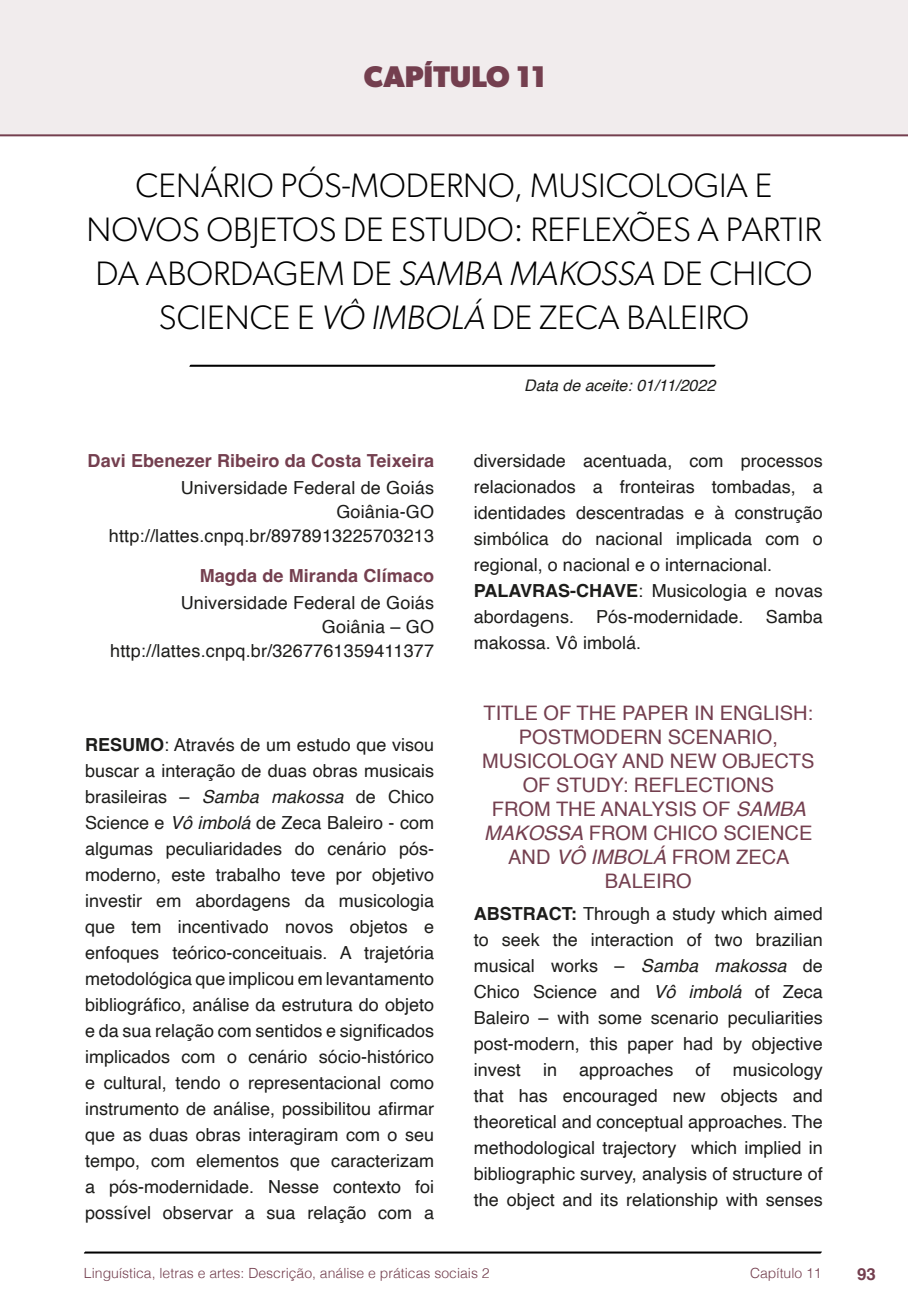
<style>
.page{position:relative;width:908px;height:1304px;background:#fff}
.page>*{position:absolute;margin:0;border:0;box-sizing:border-box;transform-origin:0 0}
.t1{font:300 34px/44px "Gibson";color:#000;text-align:center}
.t2{font:700 30px "Gibson";color:#743f4f}
.t3{font:20px/24px "Helvetica";color:#743f4f;text-align:center}
.t4{font:18px/26px "Helvetica";color:#1d1d1b;text-align:right}
.t5{font:700 18px "Helvetica";letter-spacing:.005em;color:#743f4f}
.t6{font:700 16.8px "Helvetica";color:#743f4f}
.t7{font:italic 16px "Helvetica";color:#1d1d1b}
.t8{font:300 14px "Helvetica";color:#743f4f}
.s1{font-style:italic}
.s2{font-weight:700}
</style>
<div class="page">
<svg style="left:84px;top:1251px;width:737px;height:3px;background:#515151"></svg>
<div style="left:0;top:0;width:907px;height:136px;background:#f1eced"></div>
<div style="left:44px;top:72px;width:68px;height:61px;background:#f1eced"></div>
<svg style="left:189px;top:364px;width:526px;height:3px;background:#4f4f4f"></svg>
<h2 class="t2" style="left:364px;top:58px;width:183px">CAPÍTULO 11</h2>
<h1 class="t1" style="left:87px;top:163px;width:736px">CENÁRIO PÓS-MODERNO, MUSICOLOGIA E NOVOS OBJETOS DE ESTUDO: REFLEXÕES A PARTIR DA ABORDAGEM DE <span class="s1">SAMBA MAKOSSA</span> DE CHICO SCIENCE E <span class="s1">VÔ IMBOLÁ</span> DE ZECA BALEIRO</h1>
<p class="t5" style="left:87px;top:450px;width:348px">Davi Ebenezer Ribeiro da Costa Teixeira</p>
<p class="t4" style="left:109px;top:477px;width:326px;line-height:24px">Universidade Federal de Goiás<br>Goiânia-GO http://lattes.cnpq.br/8978913225703213</p>
<p class="t5" style="left:200px;top:564px;width:236px">Magda de Miranda Clímaco</p>
<p class="t4" style="left:110px;top:591px;width:325px;line-height:24px">Universidade Federal de Goiás<br>Goiânia – GO http://lattes.cnpq.br/3267761359411377</p>
<p class="t4" style="left:85px;top:732px;width:350px;text-align:justify"><span class="s2">RESUMO</span>: Através de um estudo que visou buscar a interação de duas obras musicais brasileiras – <span class="s1">Samba makossa</span> de Chico Science e <span class="s1">Vô imbolá</span> de Zeca Baleiro - com algumas peculiaridades do cenário pós&shy;moderno, este trabalho teve por objetivo investir em abordagens da musicologia que tem incentivado novos objetos e enfoques teórico-conceituais. A trajetória metodológica que implicou em levantamento bibliográfico, análise da estrutura do objeto e da sua relação com sentidos e significados implicados com o cenário sócio-histórico e cultural, tendo o representacional como instrumento de análise, possibilitou afirmar que as duas obras interagiram com o seu tempo, com elementos que caracterizam a pós-modernidade. Nesse contexto foi possível observar a sua relação com a</p>
<p class="t7" style="left:524px;top:373px;width:192px">Data de aceite: 01/11/2022</p>
<p class="t4" style="left:473px;top:448px;width:350px;text-align:left">diversidade acentuada, com processos relacionados a fronteiras tombadas, a identidades descentradas e à construção simbólica do nacional implicada com o regional, o nacional e o internacional.<br><span class="s2">PALAVRAS-CHAVE</span>: Musicologia e novas abordagens. Pós-modernidade. Samba makossa. Vô imbolá.</p>
<p class="t3" style="left:482px;top:702px;width:333px">TITLE OF THE PAPER IN ENGLISH:<br>POSTMODERN SCENARIO,<br>MUSICOLOGY AND NEW OBJECTS<br>OF STUDY: REFLECTIONS<br>FROM THE ANALYSIS OF <span class="s1">SAMBA<br>MAKOSSA</span> FROM CHICO SCIENCE<br>AND <span class="s1">VÔ IMBOLÁ</span> FROM ZECA<br>BALEIRO</p>
<p class="t4" style="left:473px;top:901px;width:350px;text-align:justify"><span class="s2">ABSTRACT:</span> Through a study which aimed to seek the interaction of two brazilian musical works – <span class="s1">Samba makossa</span> de Chico Science and <span class="s1">Vô imbolá</span> of Zeca Baleiro – with some scenario peculiarities post-modern, this paper had by objective invest in approaches of musicology that has encouraged new objects and theoretical and conceptual approaches. The methodological trajectory which implied in bibliographic survey, analysis of structure of the object and its relationship with senses</p>
<p class="t8" style="left:84px;top:1261px;width:407px">Linguística, letras e artes: Descrição, análise e práticas sociais 2</p>
<p class="t8" style="left:749px;top:1261px;width:73px">Capítulo 11</p>
<p class="t6" style="left:856px;top:1264px;width:20px">93</p>
</div>
